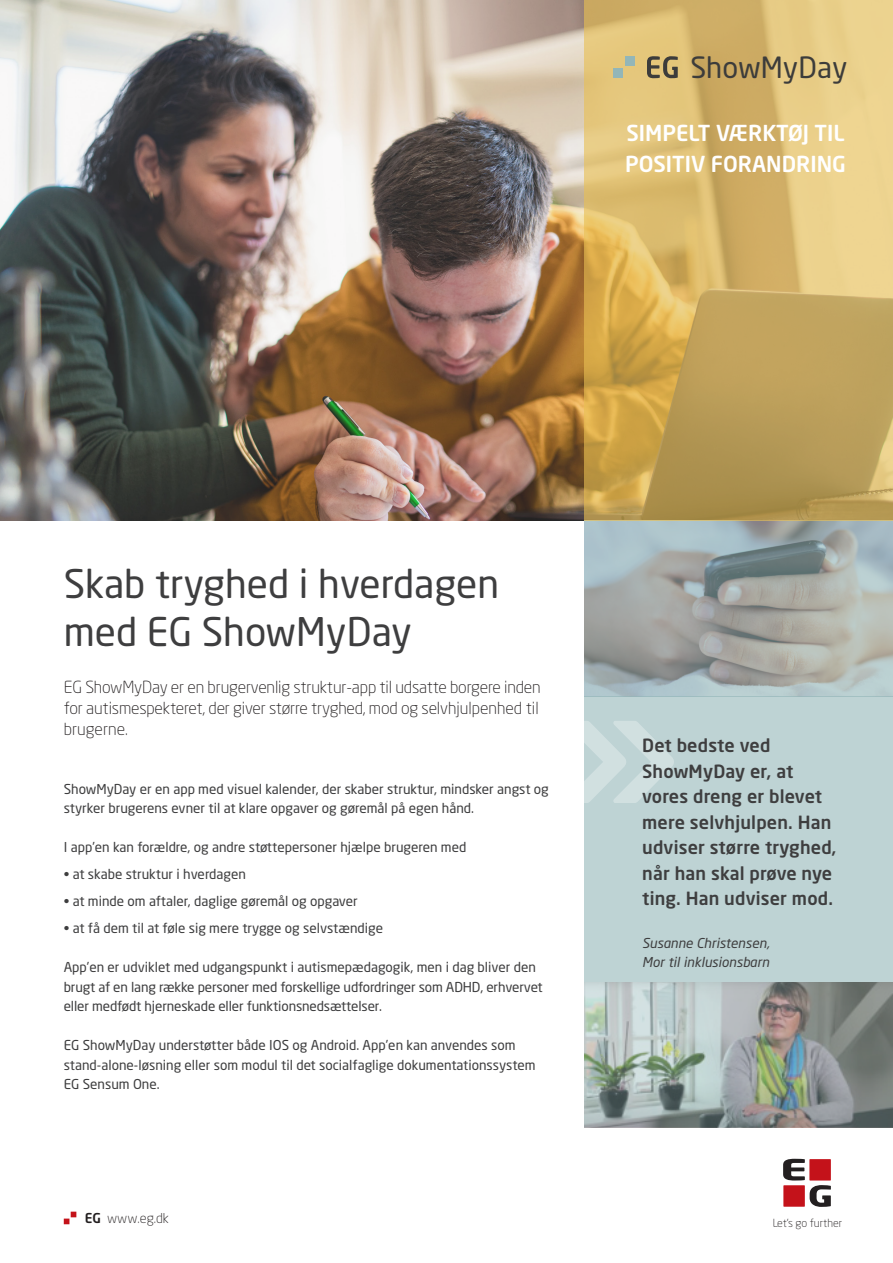
<style>
.page{position:relative;width:893px;height:1263px;background:#fff}
.page>*{position:absolute;margin:0;border:0;box-sizing:border-box;transform-origin:0 0}
.Overskrift{font:39px/48px "Neo Sans Std";color:#3e3e3f}
.t1{font:28.95px "Neo Sans Std";color:#3c3c3b}
.t2{font:500 21.75px "Neo Sans Std";color:#fff}
.Citat_overskrift{font:500 18px/25.5px "Neo Sans Std";letter-spacing:.01em;color:#3e3e3f}
.Manchet{font:300 16.5px/21px "Neo Sans Std";letter-spacing:-.01em;color:#231f20}
.Brødtekst_Light{font:13.5px/19.5px "Neo Sans Std";color:#3e3e3f}
.Citat_-_Navn{font:italic 13.5px "Neo Sans Std";color:#3e3e3f}
.t3{font:300 13.5px "Neo Sans Std";color:#231f20}
.t4{font:300 11.1px "Neo Sans Std";color:#231f20}
.s1{font-weight:500}
</style>
<div class="page">
<img style="left:0;top:0;width:585px;height:520px">
<img style="left:585px;top:520px;width:308px;height:176px">
<svg style="left:585px;top:0;width:308px;height:520px;background:#d1b268"></svg>
<div style="left:585px;top:696px;width:308px;height:431px;background:#bed3d4"></div>
<svg style="left:64px;top:1211px;width:12px;height:13px"></svg>
<svg style="left:783px;top:1159px;width:48px;height:48px"></svg>
<svg style="left:584px;top:721px;width:90px;height:82px"></svg>
<img style="left:585px;top:982px;width:308px;height:145px">
<div style="left:613px;top:68px;width:10px;height:10px;background:#93b6b8"></div>
<div style="left:625px;top:57px;width:10px;height:9px;background:#93b6b8"></div>
<svg style="left:647px;top:56px;width:31px;height:22px"></svg>
<p class="t1" style="left:690px;top:50px;width:159px">ShowMyDay</p>
<p class="t2" style="left:626px;top:119px;width:220px">SIMPELT VÆRKTØJ TIL</p>
<p class="t2" style="left:625px;top:150px;width:223px">POSITIV FORANDRING</p>
<p class="Overskrift" style="left:64px;top:559px;width:437px">Skab tryghed i hverdagen med EG ShowMyDay</p>
<p class="Manchet" style="left:64px;top:677px;width:478px">EG ShowMyDay er en brugervenlig struktur-app til udsatte borgere inden for autismespekteret, der giver større tryghed, mod og selvhjulpenhed til brugerne.</p>
<p class="Brødtekst_Light" style="left:64px;top:779px;width:486px">ShowMyDay er en app med visuel kalender, der skaber struktur, mindsker angst og styrker brugerens evner til at klare opgaver og gøremål på egen hånd.</p>
<p class="Brødtekst_Light" style="left:64px;top:837px;width:404px">I app’en kan forældre, og andre støttepersoner hjælpe brugeren med</p>
<p class="Brødtekst_Light" style="left:64px;top:864px;width:184px">• at skabe struktur i hverdagen</p>
<p class="Brødtekst_Light" style="left:64px;top:891px;width:295px">• at minde om aftaler, daglige gøremål og opgaver</p>
<p class="Brødtekst_Light" style="left:64px;top:918px;width:321px">• at få dem til at føle sig mere trygge og selvstændige</p>
<p class="Brødtekst_Light" style="left:64px;top:957px;width:480px">App’en er udviklet med udgangspunkt i autismepædagogik, men i dag bliver den brugt af en lang række personer med forskellige udfordringer som ADHD, erhvervet eller medfødt hjerneskade eller funktionsnedsættelser.</p>
<p class="Brødtekst_Light" style="left:64px;top:1035px;width:473px">EG ShowMyDay understøtter både IOS og Android. App’en kan anvendes som stand-alone-løsning eller som modul til det socialfaglige dokumentationssystem<br>EG Sensum One.</p>
<p class="Citat_overskrift" style="left:642px;top:733px;width:196px">Det bedste ved<br>ShowMyDay er, at vores dreng er blevet mere selvhjulpen. Han udviser større tryghed, når han skal prøve nye ting. Han udviser mod.</p>
<p class="Citat_-_Navn" style="left:642px;top:934px;width:129px">Susanne Christensen,</p>
<p class="Citat_-_Navn" style="left:642px;top:954px;width:129px">Mor til inklusionsbarn</p>
<p class="t3" style="left:85px;top:1210px;width:86px"><span class="s1">EG</span> www.eg.dk</p>
<p class="t4" style="left:772px;top:1217px;width:72px">Let’s go further</p>
</div>
